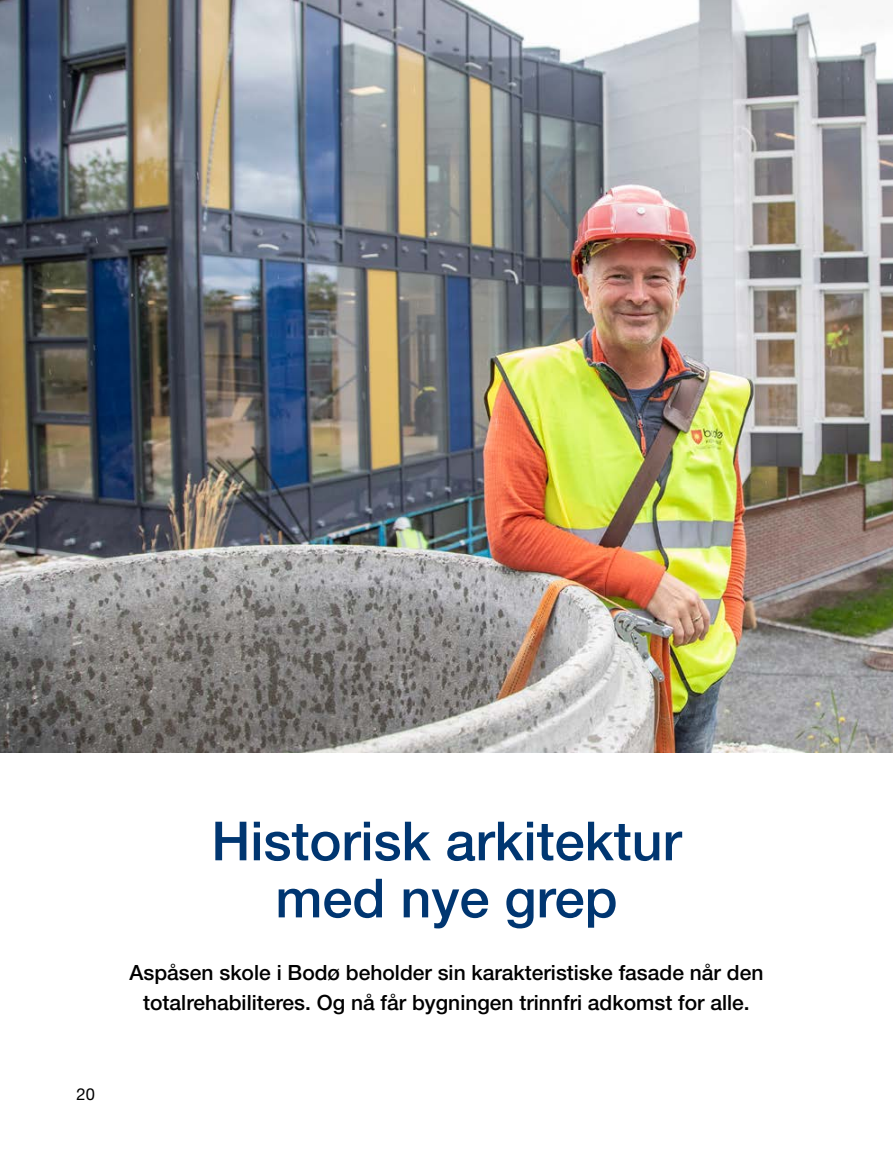
<style>
.page{position:relative;width:893px;height:1149px;background:#fff}
.page>*{position:absolute;margin:0;border:0;box-sizing:border-box;transform-origin:0 0}
.t1{font:500 54px/57px "Helvetica Neue LT Pro";color:#003671;text-align:center}
.t2{font:500 21px/30px "Helvetica Neue LT Pro";color:#000;text-align:center}
.t3{font:16.5px "Helvetica Neue LT Pro";color:#000}
</style>
<div class="page">
<img style="left:0;top:0;width:893px;height:752px">
<p class="t3" style="left:77px;top:1083px;width:20px">20</p>
<h1 class="t1" style="left:211px;top:811px;width:472px">Historisk arkitektur med nye grep</h1>
<p class="t2" style="left:130px;top:957px;width:635px">Aspåsen skole i Bodø beholder sin karakteristiske fasade når den totalrehabiliteres. Og nå får bygningen trinnfri adkomst for alle.</p>
</div>
